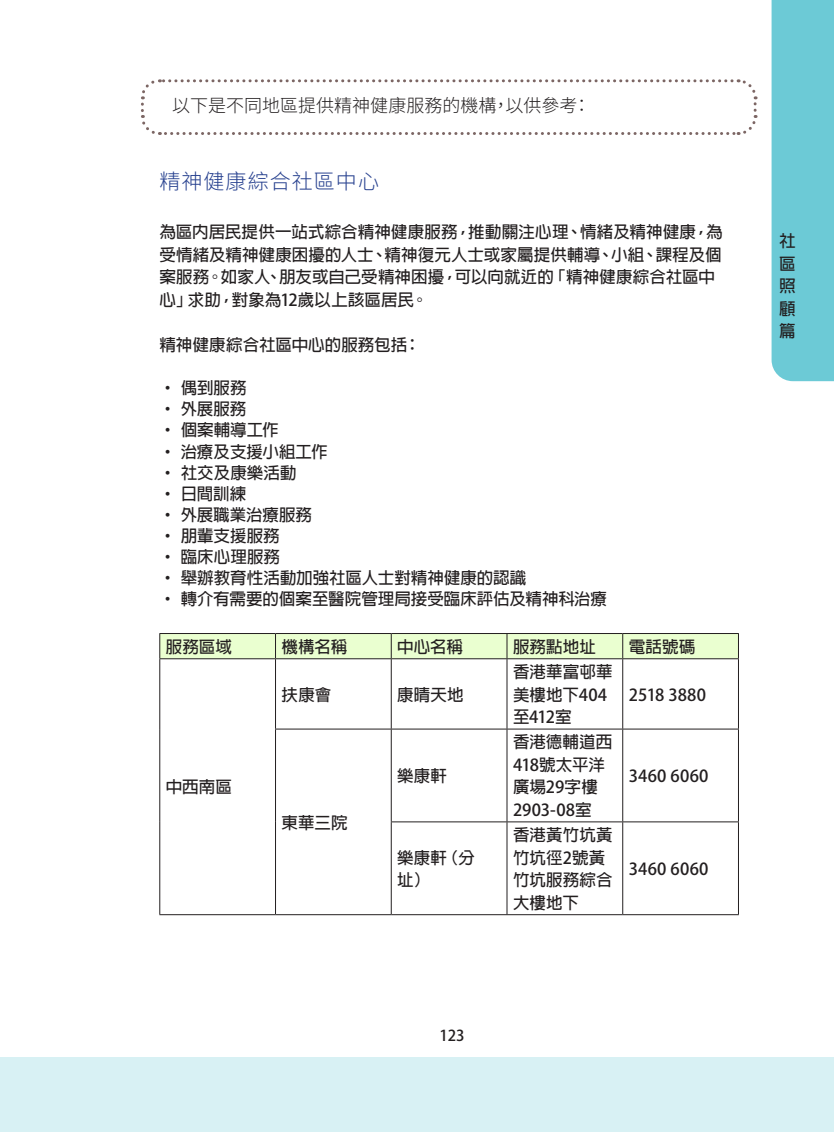
<style>
.page{position:relative;width:834px;height:1132px;background:#fff}
.page>*{position:absolute;margin:0;border:0;box-sizing:border-box;transform-origin:0 0}
.小標題{font:300 21px "Source Han Sans HK";letter-spacing:.05em;color:#253f8e}
.Introduction_Paragra{font:300 18px "Source Han Sans HK";color:#231f20}
.內文{font:700 16.5px/22.5px "Adobe Fan Heiti Std";letter-spacing:.005em;color:#231f20}
.t1{font:700 15px "Adobe Fan Heiti Std";color:#231f20}
</style>
<div class="page">
<div style="left:771px;top:0;width:62px;height:381px;background:#6ccad6"></div>
<div style="left:0;top:1056px;width:833px;height:75px;background:#d8f1f4"></div>
<svg style="left:141px;top:79px;width:617px;height:56px"></svg>
<hr style="left:159px;top:659px;width:1px;height:69px;background:#231f20">
<hr style="left:159px;top:728px;width:1px;height:93px;background:#231f20">
<hr style="left:159px;top:821px;width:1px;height:93px;background:#231f20">
<hr style="left:275px;top:659px;width:1px;height:69px;background:#231f20">
<hr style="left:391px;top:659px;width:1px;height:69px;background:#231f20">
<hr style="left:506px;top:659px;width:1px;height:69px;background:#231f20">
<hr style="left:622px;top:659px;width:1px;height:69px;background:#231f20">
<hr style="left:738px;top:659px;width:1px;height:69px;background:#231f20">
<hr style="left:275px;top:728px;width:116px;height:1px;background:#231f20">
<hr style="left:275px;top:729px;width:1px;height:92px;background:#231f20">
<hr style="left:275px;top:821px;width:1px;height:93px;background:#231f20">
<hr style="left:391px;top:728px;width:116px;height:1px;background:#231f20">
<hr style="left:391px;top:729px;width:1px;height:92px;background:#231f20">
<hr style="left:507px;top:728px;width:115px;height:1px;background:#231f20">
<hr style="left:506px;top:729px;width:1px;height:92px;background:#231f20">
<hr style="left:622px;top:728px;width:116px;height:1px;background:#231f20">
<hr style="left:622px;top:729px;width:1px;height:92px;background:#231f20">
<hr style="left:738px;top:729px;width:1px;height:92px;background:#231f20">
<hr style="left:391px;top:821px;width:116px;height:1px;background:#231f20">
<hr style="left:391px;top:822px;width:1px;height:92px;background:#231f20">
<hr style="left:507px;top:821px;width:115px;height:1px;background:#231f20">
<hr style="left:506px;top:822px;width:1px;height:92px;background:#231f20">
<hr style="left:622px;top:821px;width:116px;height:1px;background:#231f20">
<hr style="left:622px;top:822px;width:1px;height:92px;background:#231f20">
<hr style="left:738px;top:822px;width:1px;height:92px;background:#231f20">
<hr style="left:159px;top:914px;width:116px;height:1px;background:#231f20">
<hr style="left:275px;top:914px;width:116px;height:1px;background:#231f20">
<hr style="left:391px;top:914px;width:116px;height:1px;background:#231f20">
<hr style="left:507px;top:914px;width:115px;height:1px;background:#231f20">
<hr style="left:622px;top:914px;width:116px;height:1px;background:#231f20">
<div style="left:159px;top:633px;width:580px;height:25px;background:#eaffd0"></div>
<hr style="left:159px;top:658px;width:116px;height:1px;background:#231f20">
<hr style="left:275px;top:658px;width:116px;height:1px;background:#231f20">
<hr style="left:391px;top:658px;width:116px;height:1px;background:#231f20">
<hr style="left:507px;top:658px;width:115px;height:1px;background:#231f20">
<hr style="left:622px;top:658px;width:116px;height:1px;background:#231f20">
<p class="Introduction_Paragra" style="left:172px;top:95px;width:420px">以下是不同地區提供精神健康服務的機構，以供參考：</p>
<p class="小標題" style="left:159px;top:169px;width:221px">精神健康綜合社區中心</p>
<p class="內文" style="left:159px;top:221px;width:564px">為區內居民提供一站式綜合精神健康服務，推動關注心理、情緒及精神健康，為受情緒及精神健康困擾的人士、精神復元人士或家屬提供輔導、小組、課程及個案服務。如家人、朋友或自己受精神困擾，可以向就近的「精神健康綜合社區中心」求助，對象為12歲以上該區居民。</p>
<p class="內文" style="left:159px;top:334px;width:263px">精神健康綜合社區中心的服務包括：</p>
<p class="內文" style="left:159px;top:377px;width:89px">• 偶到服務</p>
<p class="內文" style="left:159px;top:398px;width:88px">• 外展服務</p>
<p class="內文" style="left:159px;top:419px;width:121px">• 個案輔導工作</p>
<p class="內文" style="left:159px;top:440px;width:170px">• 治療及支援小組工作</p>
<p class="內文" style="left:159px;top:461px;width:138px">• 社交及康樂活動</p>
<p class="內文" style="left:159px;top:482px;width:88px">• 日間訓練</p>
<p class="內文" style="left:159px;top:503px;width:154px">• 外展職業治療服務</p>
<p class="內文" style="left:159px;top:524px;width:122px">• 朋輩支援服務</p>
<p class="內文" style="left:159px;top:545px;width:122px">• 臨床心理服務</p>
<p class="內文" style="left:159px;top:566px;width:368px">• 舉辦教育性活動加強社區人士對精神健康的認識</p>
<p class="內文" style="left:159px;top:587px;width:449px">• 轉介有需要的個案至醫院管理局接受臨床評估及精神科治療</p>
<p class="內文" style="left:166px;top:635px;width:68px">服務區域</p>
<p class="內文" style="left:281px;top:635px;width:67px">機構名稱</p>
<p class="內文" style="left:397px;top:635px;width:67px">中心名稱</p>
<p class="內文" style="left:513px;top:635px;width:85px">服務點地址</p>
<p class="內文" style="left:628px;top:635px;width:68px">電話號碼</p>
<p class="內文" style="left:166px;top:776px;width:68px">中西南區</p>
<p class="內文" style="left:281px;top:683px;width:51px">扶康會</p>
<p class="內文" style="left:397px;top:683px;width:68px">康晴天地</p>
<p class="內文" style="left:281px;top:811px;width:68px">東華三院</p>
<p class="內文" style="left:397px;top:765px;width:51px">樂康軒</p>
<p class="內文" style="left:397px;top:846px;width:79px">樂康軒（分址）</p>
<p class="內文" style="left:513px;top:661px;width:101px">香港華富邨華美樓地下404至412室</p>
<p class="內文" style="left:513px;top:731px;width:101px">香港德輔道西<br>418號太平洋廣場29字樓<br>2903-08室</p>
<p class="內文" style="left:513px;top:824px;width:101px">香港黃竹坑黃竹坑徑2號黃竹坑服務綜合大樓地下</p>
<p class="內文" style="left:628px;top:683px;width:79px">2518 3880</p>
<p class="內文" style="left:628px;top:765px;width:81px">3460 6060</p>
<p class="內文" style="left:628px;top:857px;width:81px">3460 6060</p>
<p class="t1" style="left:439px;top:1025px;width:27px">123</p>
<p class="內文" style="left:779px;top:230px;width:18px;text-align:justify">社區照顧篇</p>
</div>
